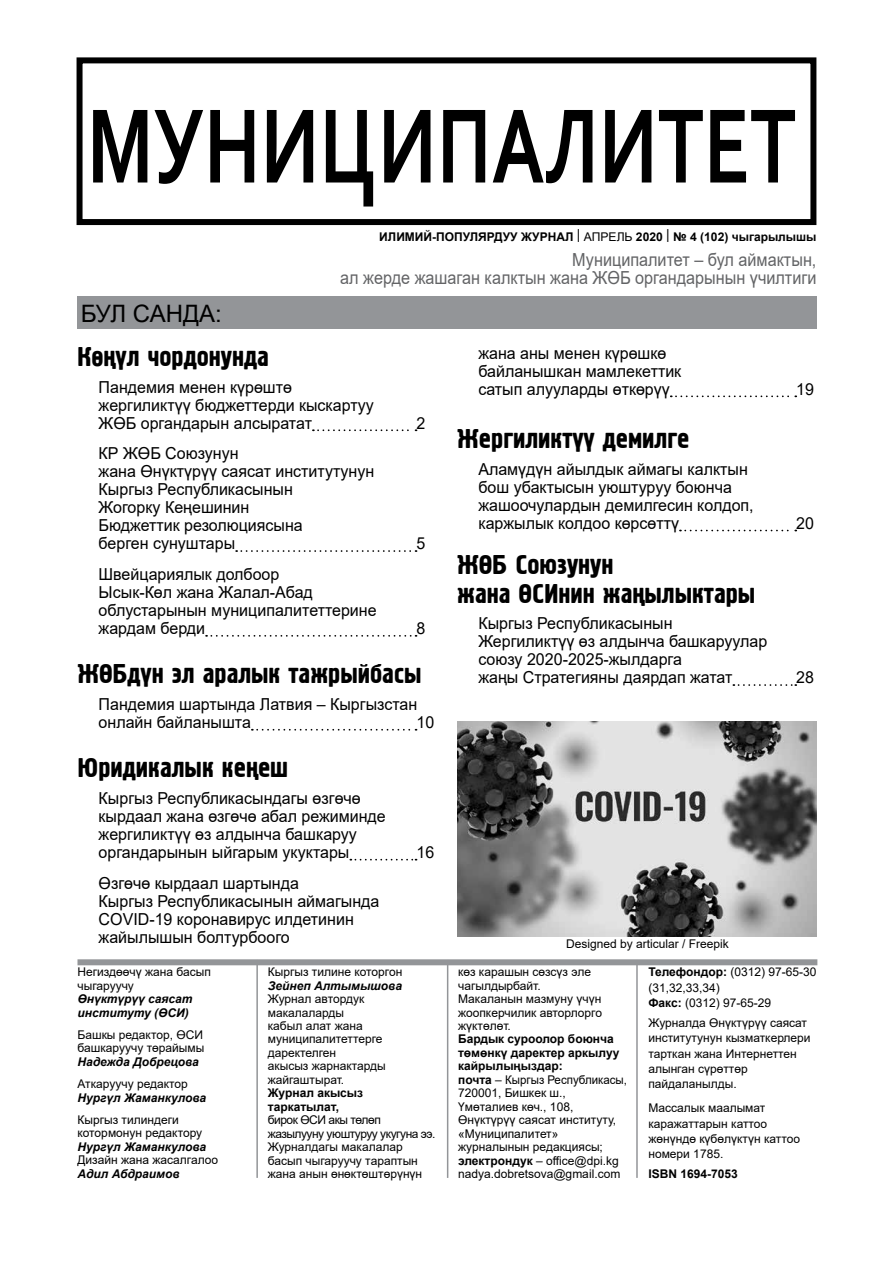
<style>
.page{position:relative;width:893px;height:1263px;background:#fff}
.page>*{position:absolute;margin:0;border:0;box-sizing:border-box;transform-origin:0 0}
.t1{font:700 111px "Corbel";color:#000;scale:.73 1}
.t2{font:27px/28.5px "KS Hermes";color:#000}
.t3{font:24px "Arial";letter-spacing:-.01em;color:#000}
.t4{font:18px/18px "Arial";color:#636466;text-align:right;scale:.9 1}
.t5{font:16.5px/18px "Arial";color:#000}
.t6{font:12px/13.5px "Arial";color:#000}
.t7{font:italic 700 12px/13.5px "Arial";color:#000}
.t8{font:700 12px/13.5px "Arial";color:#000}
.s1{font-weight:400;font-size:13.5px}
.s2{font-weight:400}
.s3{font-weight:700}
</style>
<div class="page">
<div style="left:77px;top:57px;width:739px;height:168px;border:6px solid #000"></div>
<svg style="left:313px;top:429px;width:104px;height:2px"></svg>
<svg style="left:236px;top:550px;width:181px;height:2px"></svg>
<svg style="left:206px;top:635px;width:211px;height:2px"></svg>
<svg style="left:252px;top:729px;width:165px;height:2px"></svg>
<svg style="left:350px;top:859px;width:67px;height:1px"></svg>
<svg style="left:671px;top:395px;width:125px;height:2px"></svg>
<svg style="left:680px;top:530px;width:116px;height:1px"></svg>
<svg style="left:733px;top:684px;width:63px;height:2px"></svg>
<div style="left:77px;top:296px;width:739px;height:33px;background:#939598"></div>
<div style="left:77px;top:959px;width:740px;height:6px;background:#939598"></div>
<img style="left:457px;top:722px;width:359px;height:214px">
<hr style="left:256px;top:960px;width:2px;height:218px;background:#939598">
<hr style="left:447px;top:960px;width:1px;height:218px;background:#939598">
<hr style="left:636px;top:960px;width:2px;height:218px;background:#939598">
<h1 class="t1" style="left:87px;top:77px;width:973px">МУНИЦИПАЛИТЕТ</h1>
<p class="t8" style="left:379px;top:230px;width:439px">ИЛИМИЙ-ПОПУЛЯРДУУ ЖУРНАЛ <span class="s1">|</span> <span class="s2">АПРЕЛЬ</span> 2020 <span class="s1">|</span> № 4 (102) чыгарылышы</p>
<h3 class="t3" style="left:81px;top:297px;width:143px">БУЛ САНДА:</h3>
<h3 class="t4" style="left:340px;top:251px;width:531px">Муниципалитет – бул аймактын,<br>ал жерде жашаган калктын жана ЖӨБ органдарынын үчилтиги</h3>
<h2 class="t2" style="left:77px;top:343px;width:193px">Кё\=л чордонунда</h2>
<h3 class="t5" style="left:99px;top:378px;width:277px">Пандемия менен күрөштө жергиликтүү бюджеттерди кыскартуу<br>ЖӨБ органдарын алсыратат</h3>
<h3 class="t5" style="left:99px;top:444px;width:277px">КР ЖӨБ Союзунун<br>жана Өнүктүрүү саясат институтунун<br>Кыргыз Республикасынын<br>Жогорку Кеңешинин<br>Бюджеттик резолюциясына<br>берген сунуштары</h3>
<h3 class="t5" style="left:416px;top:414px;width:10px">2</h3>
<h3 class="t5" style="left:416px;top:534px;width:10px">5</h3>
<h3 class="t5" style="left:99px;top:565px;width:279px">Швейцариялык долбоор<br>Ысык-Көл жана Жалал-Абад облустарынын муниципалитеттерине жардам берди</h3>
<h3 class="t5" style="left:416px;top:619px;width:10px">8</h3>
<h2 class="t2" style="left:77px;top:661px;width:346px">ЖЁБд=н эл аралык тажрыйбасы</h2>
<h3 class="t5" style="left:99px;top:695px;width:320px">Пандемия шартында Латвия – Кыргызстан онлайн байланышта</h3>
<h3 class="t5" style="left:416px;top:713px;width:19px">10</h3>
<h2 class="t2" style="left:77px;top:755px;width:212px">Юридикалык ке\еш</h2>
<h3 class="t5" style="left:99px;top:789px;width:289px">Кыргыз Республикасындагы өзгөчө кырдаал жана өзгөчө абал режиминде жергиликтүү өз алдынча башкаруу органдарынын ыйгарым укуктары</h3>
<h3 class="t5" style="left:99px;top:874px;width:282px">Өзгөчө кырдаал шартында<br>Кыргыз Республикасынын аймагында<br>COVID-19 коронавирус илдетинин жайылышын болтурбоого</h3>
<h3 class="t5" style="left:416px;top:843px;width:19px">16</h3>
<p class="t6" style="left:77px;top:965px;width:135px">Негиздөөчү жана басып чыгаруучу</p>
<p class="t7" style="left:77px;top:993px;width:117px">Өнүктүрүү саясат институту (ӨСИ)</p>
<p class="t6" style="left:77px;top:1028px;width:128px">Башкы редактор, ӨСИ башкаруучу төрайымы</p>
<p class="t7" style="left:77px;top:1055px;width:123px">Надежда Добрецова</p>
<p class="t6" style="left:77px;top:1077px;width:112px">Аткаруучу редактор</p>
<p class="t7" style="left:77px;top:1091px;width:130px">Нургүл Жаманкулова</p>
<p class="t6" style="left:77px;top:1113px;width:126px">Кыргыз тилиндеги котормонун редактору</p>
<p class="t7" style="left:77px;top:1140px;width:130px">Нургүл Жаманкулова</p>
<p class="t6" style="left:77px;top:1153px;width:142px">Дизайн жана жасалгалоо</p>
<p class="t7" style="left:77px;top:1167px;width:104px">Адил Абдраимов</p>
<p class="t6" style="left:268px;top:965px;width:136px">Кыргыз тилине которгон</p>
<p class="t7" style="left:268px;top:979px;width:136px">Зейнеп Алтымышова</p>
<p class="t6" style="left:268px;top:992px;width:120px">Журнал автордук макалаларды<br>кабыл алат жана муниципалитеттерге даректелген<br>акысыз жарнактарды жайгаштырат.</p>
<p class="t8" style="left:268px;top:1086px;width:97px">Журнал акысыз таркатылат,</p>
<p class="t6" style="left:268px;top:1113px;width:169px">бирок ӨСИ акы төлөп жазылууну уюштуруу укугуна ээ.<br>Журналдагы макалалар басып чыгаруучу тараптын жана анын өнөктөштөрүнүн</p>
<h3 class="t5" style="left:478px;top:344px;width:204px">жана аны менен күрөшкө байланышкан мамлекеттик сатып алууларды өткөрүү</h3>
<h2 class="t2" style="left:457px;top:426px;width:234px">Жергиликт== демилге</h2>
<h3 class="t5" style="left:478px;top:460px;width:277px">Аламүдүн айылдык аймагы калктын бош убактысын уюштуруу боюнча жашоочулардын демилгесин колдоп, каржылык колдоо көрсөттү</h3>
<h2 class="t2" style="left:457px;top:552px;width:300px">ЖЁБ Союзунун<br>жана ЁСИнин жа\ылыктары</h2>
<h3 class="t5" style="left:478px;top:614px;width:290px">Кыргыз Республикасынын<br>Жергиликтүү өз алдынча башкаруулар союзу 2020-2025-жылдарга<br>жаңы Стратегияны даярдап жатат</h3>
<h3 class="t5" style="left:796px;top:380px;width:19px">19</h3>
<h3 class="t5" style="left:796px;top:514px;width:19px">20</h3>
<h3 class="t5" style="left:796px;top:668px;width:19px">28</h3>
<p class="t6" style="left:566px;top:937px;width:164px">Designed by articular / Freepik</p>
<p class="t6" style="left:458px;top:965px;width:145px">көз карашын сөзсүз эле чагылдырбайт.<br>Макаланын мазмуну үчүн жоопкерчилик авторлорго жүктөлөт.</p>
<p class="t6" style="left:458px;top:1032px;width:171px"><span class="s3">Бардык суроолор боюнча төмөнкү даректер аркылуу кайрылыңыздар:<br>почта</span> – Кыргыз Республикасы,<br>720001, Бишкек ш.,<br>Үмөталиев көч., 108,<br>Өнүктүрүү саясат институту, «Муниципалитет» журналынын редакциясы; <span class="s3">электрондук</span> – office@dpi.kg nadya.dobretsova@gmail.com</p>
<p class="t6" style="left:648px;top:964px;width:170px;line-height:15.5px"><span class="s3">Телефондор:</span> (0312) 97-65-30 (31,32,33,34)<br><span class="s3">Факс:</span> (0312) 97-65-29</p>
<p class="t6" style="left:648px;top:1015px;width:164px;line-height:15.5px">Журналда Өнүктүрүү саясат институтунун кызматкерлери тарткан жана Интернеттен алынган сүрөттөр пайдаланылды.</p>
<p class="t6" style="left:648px;top:1100px;width:153px;line-height:15.5px">Массалык маалымат каражаттарын каттоо жөнүндө күбөлүктүн каттоо номери 1785.</p>
<p class="t8" style="left:648px;top:1167px;width:91px">ISBN 1694-7053</p>
</div>
